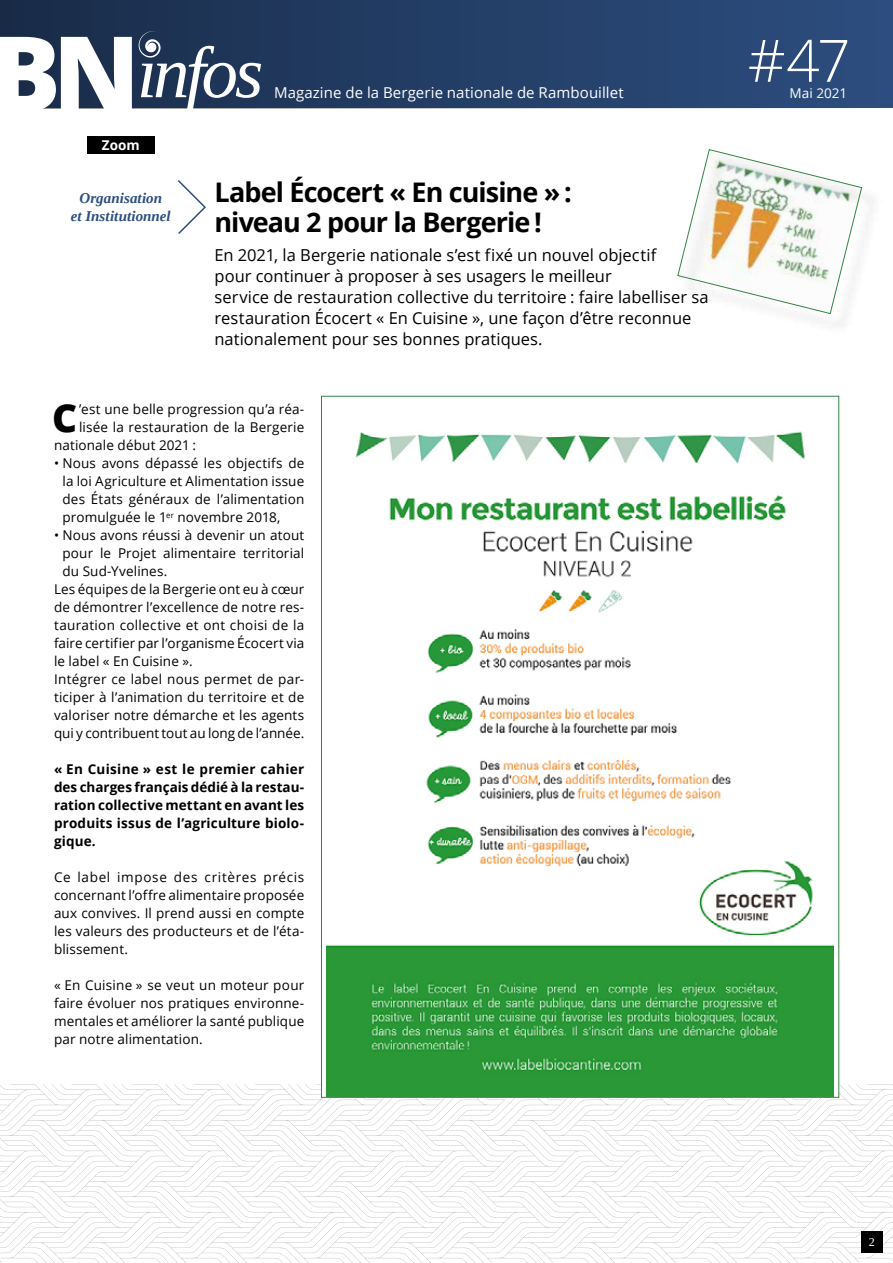
<style>
.page{position:relative;width:893px;height:1263px;background:#fff}
.page>*{position:absolute;margin:0;border:0;box-sizing:border-box;transform-origin:0 0}
.t1{font:800 104.55px "Open Sans";color:#fff}
.t2{font:300 58.5px "Open Sans";color:#fff}
.t3{font:800 38.7px "Open Sans";color:#000}
.t4{font:700 27px/30px "Open Sans";letter-spacing:-.035em;color:#000}
.t5{font:16.5px/21px "Open Sans";color:#000}
.t6{font:15px "Open Sans";letter-spacing:.005em;color:#fff}
.t7{font:italic 700 15px/18px "Tinos";letter-spacing:.005em;color:#2d4e80;text-align:center}
.t8{font:13.5px/18px "Open Sans";letter-spacing:.01em;color:#000;text-align:justify}
.t9{font:700 13.5px/18px "Open Sans";letter-spacing:.01em;color:#000;text-align:justify}
.t10{font:13.5px "Open Sans";color:#fff}
.t11{font:700 13.5px "Open Sans";color:#fff}
.t12{font:12px "Tinos";color:#fff}
</style>
<div class="page">
<svg style="left:0;top:1084px;width:893px;height:179px"></svg>
<div style="left:861px;top:1231px;width:21px;height:21px;background:#000"></div>
<div style="left:0;top:0;width:893px;height:108px;background:linear-gradient(to right,#192c49,#2d4e80)"></div>
<svg style="left:139px;top:31px;width:122px;height:78px"></svg>
<div style="left:87px;top:136px;width:68px;height:17px;background:#000"></div>
<svg style="left:178px;top:180px;width:28px;height:54px"></svg>
<svg style="left:677px;top:149px;width:185px;height:165px"></svg>
<img style="left:327px;top:431px;width:507px;height:664px">
<h1 class="t1" style="left:-10px;top:-6px;width:151px">BN</h1>
<p class="t11" style="left:102px;top:135px;width:39px">Zoom</p>
<p class="t7" style="left:71px;top:189px;width:101px">Organisation<br>et Institutionnel</p>
<p class="t6" style="left:274px;top:82px;width:351px">Magazine de la Bergerie nationale de Rambouillet</p>
<h3 class="t4" style="left:215px;top:177px;width:359px">Label Écocert « En cuisine » : niveau 2 pour la Bergerie !</h3>
<p class="t5" style="left:215px;top:244px;width:496px">En 2021, la Bergerie nationale s’est fixé un nouvel objectif<br>pour continuer à proposer à ses usagers le meilleur<br>service de restauration collective du territoire : faire labelliser sa restauration Écocert « En Cuisine », une façon d’être reconnue nationalement pour ses bonnes pratiques.</p>
<h3 class="t3" style="left:52px;top:389px;width:27px">C</h3>
<p class="t8" style="left:79px;top:400px;width:227px">’est une belle progression qu’a réa-</p>
<p class="t8" style="left:79px;top:418px;width:227px">lisée la restauration de la Bergerie</p>
<p class="t8" style="left:54px;top:436px;width:144px">nationale début 2021 :</p>
<p class="t8" style="left:63px;top:454px;width:243px;text-indent:-9px">• Nous avons dépassé les objectifs de la loi Agriculture et Alimentation issue des États généraux de l’alimentation promulguée le 1<sup>er</sup> novembre 2018,</p>
<p class="t8" style="left:54px;top:526px;width:252px">• Nous avons réussi à devenir un atout</p>
<p class="t8" style="left:63px;top:544px;width:243px">pour le Projet alimentaire territorial</p>
<p class="t8" style="left:63px;top:562px;width:106px">du Sud-Yvelines.</p>
<p class="t8" style="left:54px;top:580px;width:252px">Les équipes de la Bergerie ont eu à cœur</p>
<p class="t8" style="left:54px;top:598px;width:252px">de démontrer l’excellence de notre res-</p>
<p class="t8" style="left:54px;top:616px;width:252px">tauration collective et ont choisi de la</p>
<p class="t8" style="left:54px;top:634px;width:252px">faire certifier par l’organisme Écocert via</p>
<p class="t8" style="left:54px;top:652px;width:140px">le label « En Cuisine ».</p>
<p class="t8" style="left:54px;top:670px;width:252px">Intégrer ce label nous permet de par-</p>
<p class="t8" style="left:54px;top:688px;width:252px">ticiper à l’animation du territoire et de</p>
<p class="t8" style="left:54px;top:706px;width:252px">valoriser notre démarche et les agents</p>
<p class="t8" style="left:54px;top:724px;width:252px">qui y contribuent tout au long de l’année.</p>
<p class="t9" style="left:54px;top:760px;width:252px">« En Cuisine » est le premier cahier des charges français dédié à la restau&shy;ration collective mettant en avant les produits issus de l’agriculture biolo&shy;gique.</p>
<p class="t8" style="left:54px;top:868px;width:252px">Ce label impose des critères précis concernant l’offre alimentaire proposée aux convives. Il prend aussi en compte les valeurs des producteurs et de l’éta&shy;blissement.</p>
<p class="t8" style="left:54px;top:976px;width:252px">« En Cuisine » se veut un moteur pour faire évoluer nos pratiques environne&shy;mentales et améliorer la santé publique par notre alimentation.</p>
<h2 class="t2" style="left:748px;top:20px;width:104px">#47</h2>
<p class="t10" style="left:790px;top:84px;width:59px">Mai 2021</p>
<p class="t12" style="left:869px;top:1234px;width:7px">2</p>
</div>
